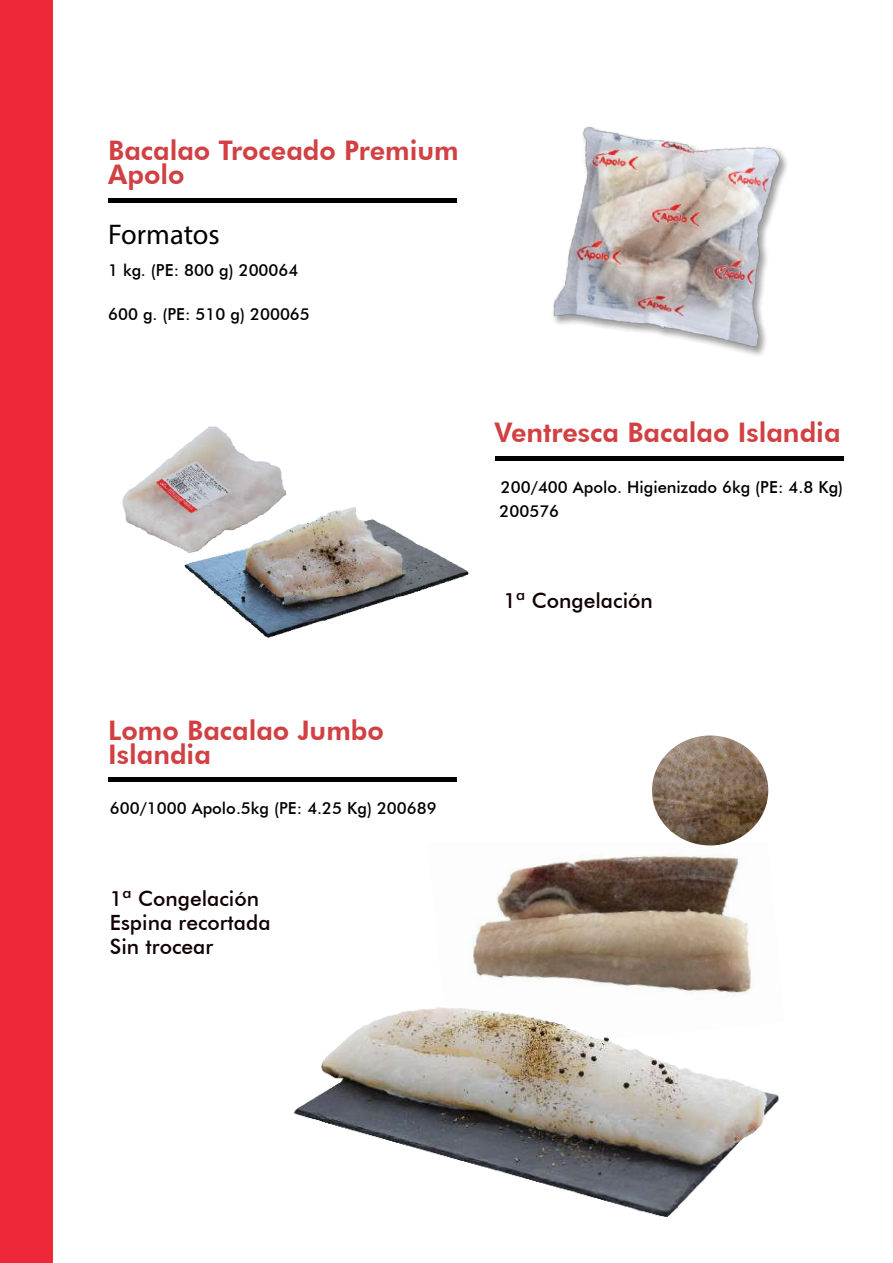
<style>
.page{position:relative;width:893px;height:1263px;background:#fff}
.page>*{position:absolute;margin:0;border:0;box-sizing:border-box;transform-origin:0 0}
.t1{font:28.5px "Myriad Pro";color:#000001}
.t2{font:800 27px/24px "Futura BT";color:#d14043}
.t3{font:500 21px/24px "Futura BT";color:#110002}
.t4{font:500 16.5px/24px "Futura BT";color:#000001}
</style>
<div class="page">
<img style="left:472px;top:845px;width:279px;height:126px">
<img style="left:293px;top:971px;width:486px;height:246px">
<img style="left:122px;top:426px;width:160px;height:119px">
<img style="left:172px;top:478px;width:297px;height:160px">
<img style="left:553px;top:126px;width:234px;height:230px">
<img style="left:652px;top:735px;width:116px;height:110px">
<div style="left:0;top:0;width:53px;height:1263px;background:#ee2839"></div>
<hr style="left:108px;top:199px;width:349px;height:4px;background:#000001">
<div style="left:495px;top:456px;width:348px;height:5px;background:#000001"></div>
<hr style="left:108px;top:778px;width:349px;height:4px;background:#000001">
<h2 class="t2" style="left:108px;top:138px;width:352px">Bacalao Troceado Premium<br>Apolo</h2>
<h1 class="t1" style="left:108px;top:217px;width:113px">Formatos</h1>
<p class="t4" style="left:108px;top:258px;width:192px">1 kg. (PE: 800 g) 200064</p>
<p class="t4" style="left:108px;top:302px;width:203px">600 g. (PE: 510 g) 200065</p>
<h2 class="t2" style="left:494px;top:420px;width:348px">Ventresca Bacalao Islandia</h2>
<p class="t4" style="left:499px;top:475px;width:345px">200/400 Apolo. Higienizado 6kg (PE: 4.8 Kg)<br>200576</p>
<p class="t3" style="left:504px;top:588px;width:151px">1ª Congelación</p>
<h2 class="t2" style="left:108px;top:718px;width:277px">Lomo Bacalao Jumbo<br>Islandia</h2>
<p class="t4" style="left:110px;top:796px;width:328px">600/1000 Apolo.5kg (PE: 4.25 Kg) 200689</p>
<p class="t3" style="left:110px;top:886px;width:162px">1ª Congelación<br>Espina recortada<br>Sin trocear</p>
</div>
